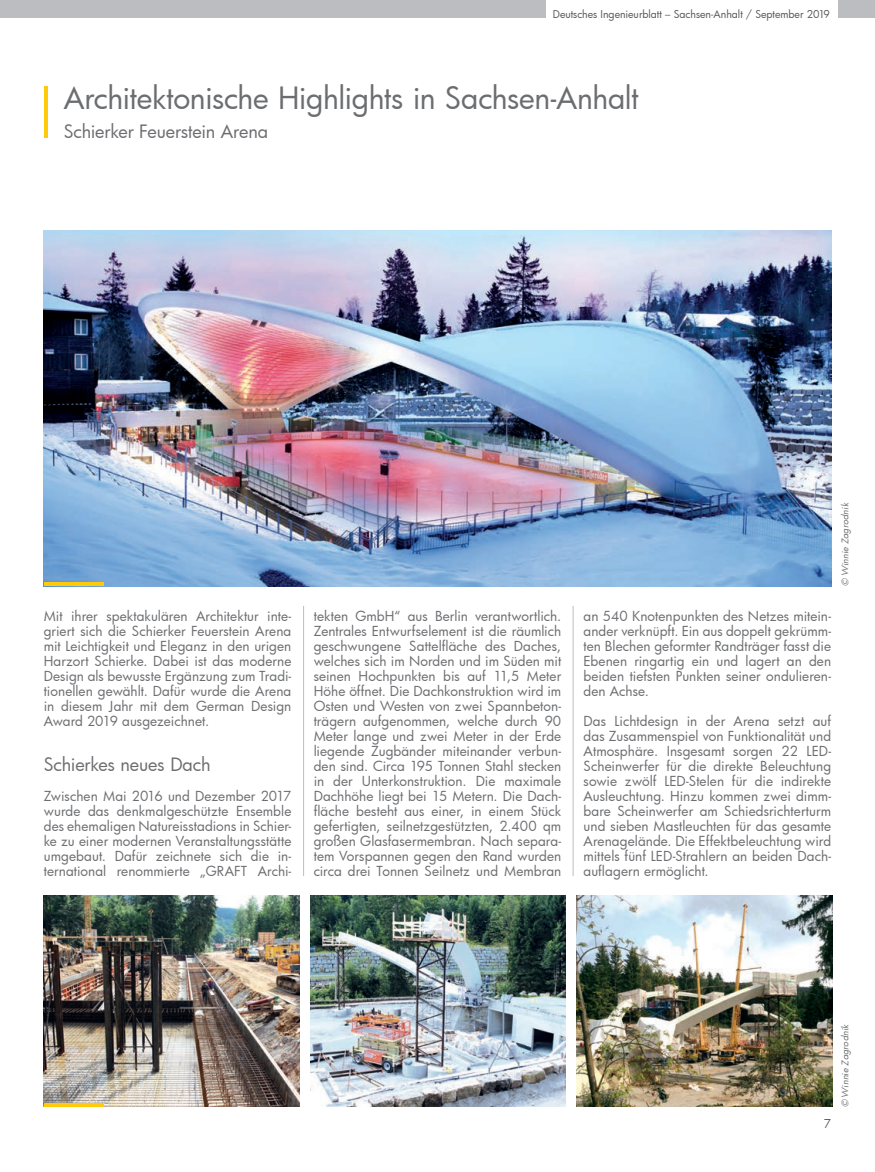
<style>
.page{position:relative;width:875px;height:1172px;background:#fff}
.page>*{position:absolute;margin:0;border:0;box-sizing:border-box;transform-origin:0 0}
.t1{font:30px "Futura Bk";letter-spacing:-.015em;color:#6c6d70}
.t2{font:18px "Futura Bk";letter-spacing:-.005em;color:#6c6d70}
.t3{font:13.5px/15px "Futura Bk";letter-spacing:.005em;color:#6c6d70;text-align:justify}
.t4{font:12px "Futura Bk";color:#57585a}
.t5{font:10.5px "Futura Bk";color:#57585a}
.t6{font:italic 9px "Futura Bk";letter-spacing:.015em;color:#6c6d70}
</style>
<div class="page">
<div style="left:837px;top:0;width:37px;height:18px;background:#bcbdc0"></div>
<div style="left:1px;top:0;width:544px;height:18px;background:#bcbdc0"></div>
<hr style="left:303px;top:606px;width:1px;height:270px;background:#bcbdc0">
<hr style="left:572px;top:606px;width:1px;height:270px;background:#bcbdc0">
<hr style="left:44px;top:86px;width:3px;height:51px;background:#feca0a">
<img style="left:44px;top:896px;width:255px;height:211px">
<img style="left:310px;top:896px;width:255px;height:211px">
<img style="left:576px;top:896px;width:255px;height:211px">
<img style="left:44px;top:231px;width:786px;height:355px">
<hr style="left:44px;top:582px;width:59px;height:4px;background:#feca0a">
<hr style="left:44px;top:1103px;width:59px;height:4px;background:#feca0a">
<svg style="left:0;top:0;width:1px;height:18px"></svg>
<p class="t5" style="left:552px;top:7px;width:278px">Deutsches Ingenieurblatt – Sachsen-Anhalt / September 2019</p>
<h1 class="t1" style="left:64px;top:78px;width:576px">Architektonische Highlights in Sachsen-Anhalt</h1>
<h2 class="t2" style="left:64px;top:119px;width:206px">Schierker Feuerstein Arena</h2>
<p class="t3" style="left:44px;top:608px;width:249px">Mit ihrer spektakulären Architektur inte&shy;griert sich die Schierker Feuerstein Arena mit Leichtigkeit und Eleganz in den urigen Harzort Schierke. Dabei ist das moderne Design als bewusste Ergänzung zum Tradi&shy;tionellen gewählt. Dafür wurde die Arena in diesem Jahr mit dem German Design Award 2019 ausgezeichnet.</p>
<h2 class="t2" style="left:44px;top:752px;width:168px">Schierkes neues Dach</h2>
<p class="t3" style="left:44px;top:788px;width:249px">Zwischen Mai 2016 und Dezember 2017 wurde das denkmalgeschützte Ensemble des ehemaligen Natureisstadions in Schier&shy;ke zu einer modernen Veranstaltungsstätte umgebaut. Dafür zeichnete sich die in&shy;ternational renommierte „GRAFT Archi-</p>
<p class="t3" style="left:313px;top:608px;width:249px">tekten GmbH“ aus Berlin verantwortlich.<br>Zentrales Entwurfselement ist die räumlich geschwungene Sattelfläche des Daches, welches sich im Norden und im Süden mit seinen Hochpunkten bis auf 11,5 Meter Höhe öffnet. Die Dachkonstruktion wird im Osten und Westen von zwei Spannbeton&shy;trägern aufgenommen, welche durch 90<br>Meter lange und zwei Meter in der Erde liegende Zugbänder miteinander verbun&shy;den sind. Circa 195 Tonnen Stahl stecken in der Unterkonstruktion. Die maximale Dachhöhe liegt bei 15 Metern. Die Dach&shy;fläche besteht aus einer, in einem Stück gefertigten, seilnetzgestützten, 2.400 qm großen Glasfasermembran. Nach separa&shy;tem Vorspannen gegen den Rand wurden circa drei Tonnen Seilnetz und Membran</p>
<p class="t3" style="left:583px;top:608px;width:249px">an 540 Knotenpunkten des Netzes mitein&shy;ander verknüpft. Ein aus doppelt gekrümm&shy;ten Blechen geformter Randträger fasst die Ebenen ringartig ein und lagert an den beiden tiefsten Punkten seiner ondulieren&shy;den Achse.</p>
<p class="t3" style="left:583px;top:713px;width:249px">Das Lichtdesign in der Arena setzt auf das Zusammenspiel von Funktionalität und Atmosphäre. Insgesamt sorgen 22 LED-Scheinwerfer für die direkte Beleuchtung sowie zwölf LED-Stelen für die indirekte Ausleuchtung. Hinzu kommen zwei dimm&shy;bare Scheinwerfer am Schiedsrichterturm und sieben Mastleuchten für das gesamte Arenagelände. Die Effektbeleuchtung wird mittels fünf LED-Strahlern an beiden Dach&shy;auflagern ermöglicht.</p>
<p class="t6" style="left:838px;top:586px;width:85px;rotate:-90deg">© Winnie Zagrodnik</p>
<p class="t4" style="left:823px;top:1116px;width:9px">7</p>
<p class="t6" style="left:838px;top:1107px;width:85px;rotate:-90deg">© Winnie Zagrodnik</p>
</div>
